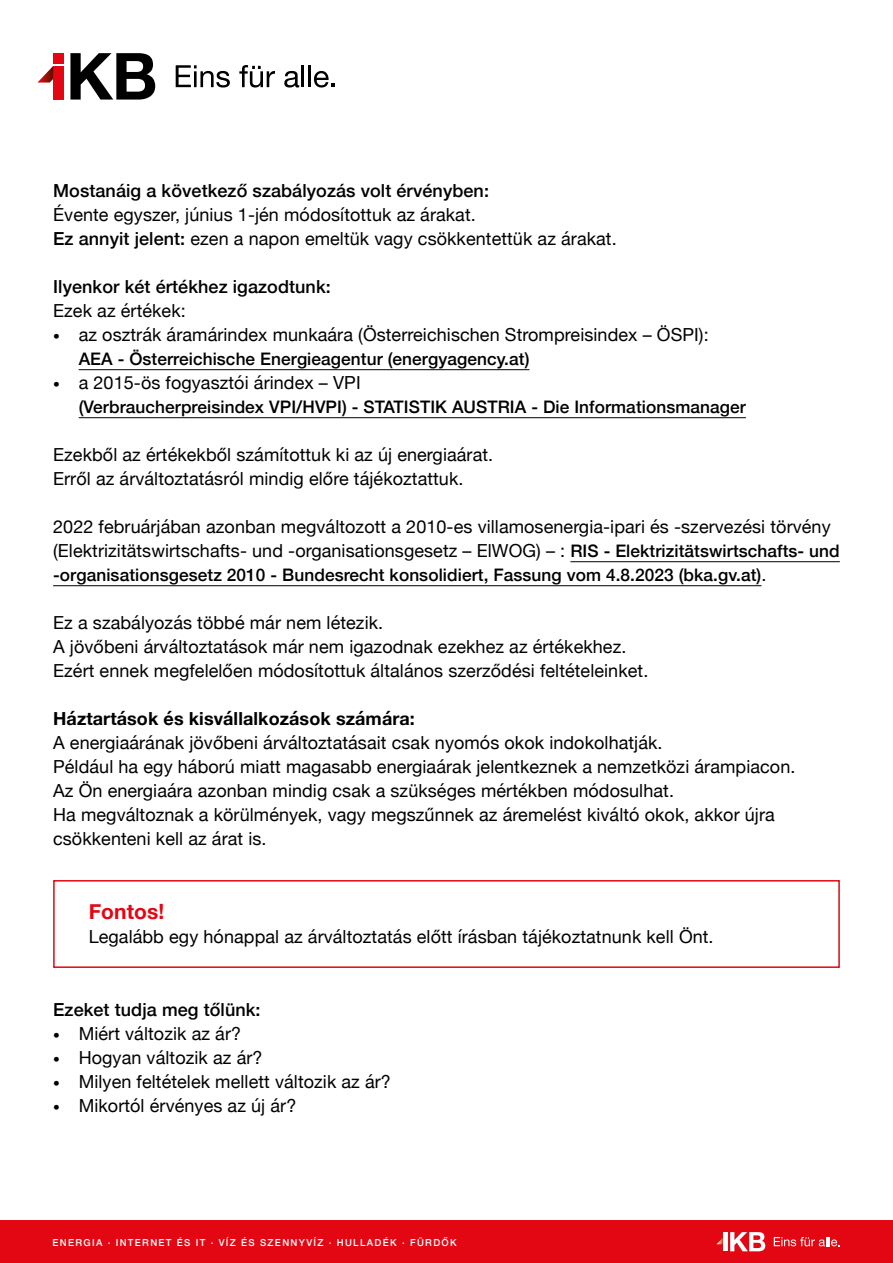
<style>
.page{position:relative;width:893px;height:1263px;background:#fff}
.page>*{position:absolute;margin:0;border:0;box-sizing:border-box;transform-origin:0 0}
.t1{font:700 21px "Helvetica Neue";letter-spacing:.005em;color:#e30613}
.t2{font:18px/24px "Helvetica Neue";letter-spacing:.005em;color:#000}
.t3{font:500 18px "Helvetica Neue";letter-spacing:.005em;color:#000}
.t4{font:700 18px "Helvetica Neue";letter-spacing:.005em;color:#000}
.t5{font:500 17.25px "Helvetica Neue";letter-spacing:.005em;color:#000}
.t6{font:500 9.6px "Helvetica Neue";letter-spacing:.14em;color:#fff}
.s1{font-weight:500}
.s2{font-weight:500;font-size:17.25px}
.s3{font-weight:400;font-size:18px}
</style>
<div class="page">
<div style="left:0;top:1220px;width:893px;height:43px;background:#e30613"></div>
<svg style="left:774px;top:1237px;width:66px;height:9px"></svg>
<svg style="left:716px;top:1232px;width:49px;height:19px"></svg>
<div style="left:53px;top:53px;width:10px;height:10px;background:#e30613"></div>
<div style="left:53px;top:66px;width:10px;height:34px;background:#e30613"></div>
<svg style="left:37px;top:66px;width:16px;height:17px"></svg>
<svg style="left:70px;top:53px;width:85px;height:47px"></svg>
<svg style="left:176px;top:65px;width:54px;height:23px"></svg>
<svg style="left:239px;top:65px;width:36px;height:23px"></svg>
<svg style="left:284px;top:71px;width:15px;height:17px"></svg>
<hr style="left:302px;top:65px;width:2px;height:22px;background:#000">
<hr style="left:308px;top:65px;width:3px;height:22px;background:#000">
<svg style="left:314px;top:71px;width:21px;height:17px"></svg>
<hr style="left:79px;top:369px;width:450px;height:1px;background:#000">
<hr style="left:79px;top:417px;width:667px;height:1px;background:#000">
<hr style="left:570px;top:561px;width:270px;height:1px;background:#000">
<hr style="left:53px;top:585px;width:708px;height:1px;background:#000">
<div style="left:53px;top:880px;width:787px;height:88px;border:2px solid #e30613"></div>
<p class="t3" style="left:53px;top:176px;width:437px">Mostanáig a következő szabályozás volt érvényben:</p>
<p class="t2" style="left:53px;top:204px;width:565px">Évente egyszer, június 1-jén módosítottuk az árakat.<br><span class="s1">Ez annyit jelent:</span> ezen a napon emeltük vagy csökkentettük az árakat.</p>
<p class="t3" style="left:53px;top:272px;width:279px">Ilyenkor két értékhez igazodtunk:</p>
<p class="t2" style="left:79px;top:300px;width:631px;text-indent:-26px">Ezek az értékek:<br>az osztrák áramárindex munkaára (Österreichischen Strompreisindex – ÖSPI):</p>
<p class="t5" style="left:79px;top:345px;width:452px">AEA - Österreichische Energieagentur (energyagency.at)</p>
<p class="t2" style="left:79px;top:372px;width:283px">a 2015-ös fogyasztói árindex – VPI</p>
<p class="t5" style="left:79px;top:393px;width:669px">(Verbraucherpreisindex VPI/HVPI) - STATISTIK AUSTRIA - Die Informationsmanager</p>
<p class="t2" style="left:53px;top:444px;width:442px">Ezekből az értékekből számítottuk ki az új energiaárat.<br>Erről az árváltoztatásról mindig előre tájékoztattuk.</p>
<p class="t2" style="left:53px;top:516px;width:788px">2022 februárjában azonban megváltozott a 2010-es villamosenergia-ipari és -szervezési törvény (Elektrizitätswirtschafts- und -organisationsgesetz – ElWOG) – : <span class="s2">RIS - Elektrizitätswirtschafts- und</span></p>
<p class="t5" style="left:53px;top:561px;width:715px">-organisationsgesetz 2010 - Bundesrecht konsolidiert, Fassung vom 4.8.2023 (bka.gv.at)<span class="s3">.</span></p>
<p class="t2" style="left:53px;top:612px;width:597px">Ez a szabályozás többé már nem létezik.<br>A jövőbeni árváltoztatások már nem igazodnak ezekhez az értékekhez.<br>Ezért ennek megfelelően módosítottuk általános szerződési feltételeinket.</p>
<p class="t4" style="left:53px;top:705px;width:363px">Háztartások és kisvállalkozások számára:</p>
<p class="t2" style="left:53px;top:732px;width:744px">A energiaárának jövőbeni árváltoztatásait csak nyomós okok indokolhatják.<br>Például ha egy háború miatt magasabb energiaárak jelentkeznek a nemzetközi árampiacon.<br>Az Ön energiaára azonban mindig csak a szükséges mértékben módosulhat.<br>Ha megváltoznak a körülmények, vagy megszűnnek az áremelést kiváltó okok, akkor újra csökkenteni kell az árat is.</p>
<p class="t1" style="left:89px;top:895px;width:77px">Fontos!</p>
<p class="t2" style="left:89px;top:926px;width:626px">Legalább egy hónappal az árváltoztatás előtt írásban tájékoztatnunk kell Önt.</p>
<p class="t3" style="left:53px;top:995px;width:209px">Ezeket tudja meg tőlünk:</p>
<p class="t2" style="left:79px;top:1023px;width:314px">Miért változik az ár?<br>Hogyan változik az ár?<br>Milyen feltételek mellett változik az ár?<br>Mikortól érvényes az új ár?</p>
<p class="t6" style="left:52px;top:1235px;width:406px">ENERGIA ∙ INTERNET ÉS IT ∙ VÍZ ÉS SZENNYVÍZ ∙ HULLADÉK ∙ FÜRDŐK</p>
</div>
